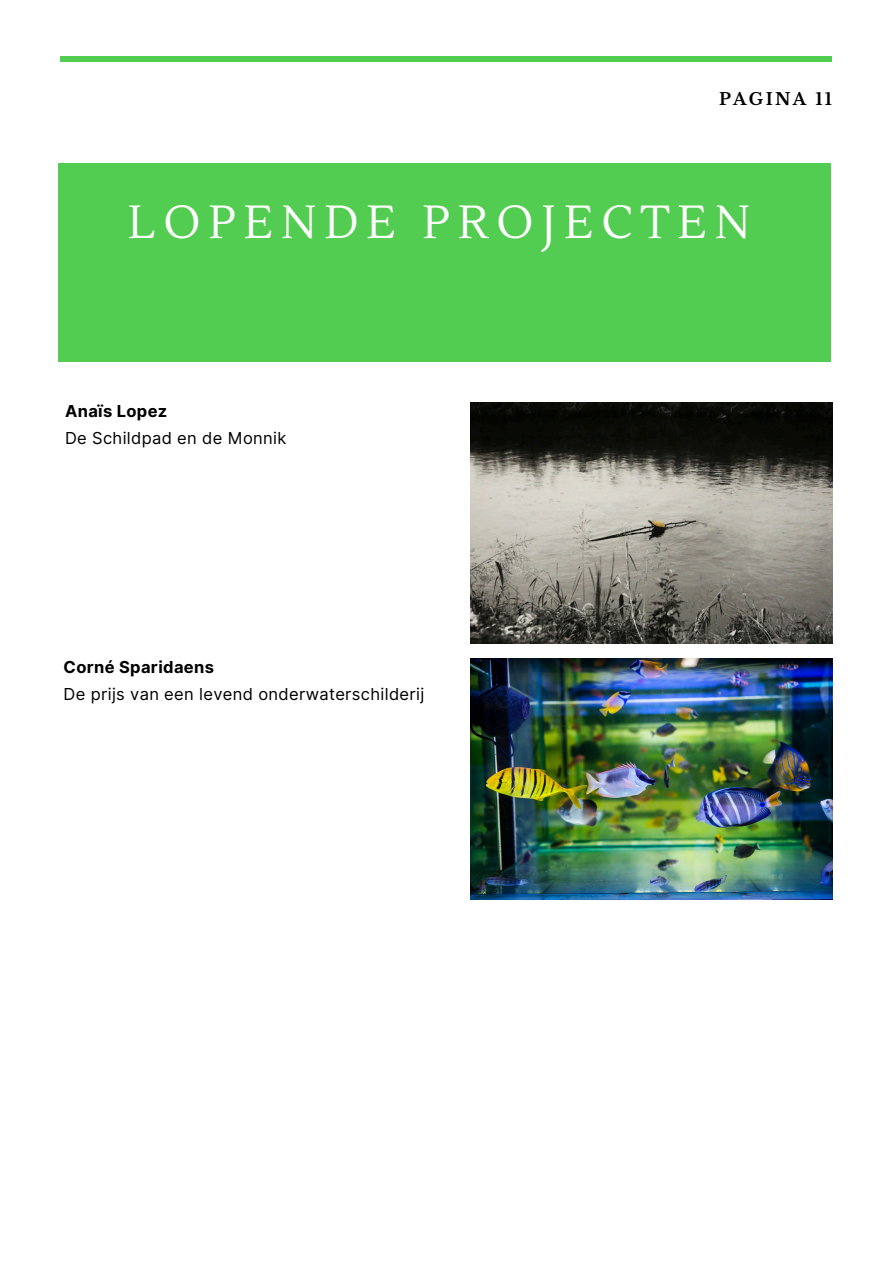
<style>
.page{position:relative;width:894px;height:1264px;background:#fff}
.page>*{position:absolute;margin:0;border:0;box-sizing:border-box;transform-origin:0 0}
.t1{font:46.35px "Lustria";letter-spacing:.17em;color:#fff}
.t2{font:16.5px "Inter";letter-spacing:.02em;color:#000}
.t3{font:700 16.5px "Inter";letter-spacing:.02em;color:#000}
.t4{font:700 16.5px "Libre Baskerville";letter-spacing:.14em;color:#000}
</style>
<div class="page">
<div style="left:58px;top:163px;width:773px;height:198px;background:#53cd51"></div>
<hr style="left:61px;top:57px;width:770px;height:4px;background:#53cd51">
<img style="left:470px;top:402px;width:362px;height:241px">
<img style="left:470px;top:658px;width:362px;height:241px">
<h2 class="t4" style="left:718px;top:89px;width:115px">PAGINA 11</h2>
<p class="t1" style="left:128px;top:193px;width:623px">LOPENDE PROJECTEN</p>
<p class="t3" style="left:65px;top:400px;width:104px">Anaïs Lopez</p>
<p class="t2" style="left:65px;top:427px;width:223px">De Schildpad en de Monnik</p>
<p class="t3" style="left:64px;top:657px;width:152px">Corné Sparidaens</p>
<p class="t2" style="left:64px;top:684px;width:362px">De prijs van een levend onderwaterschilderij</p>
</div>
